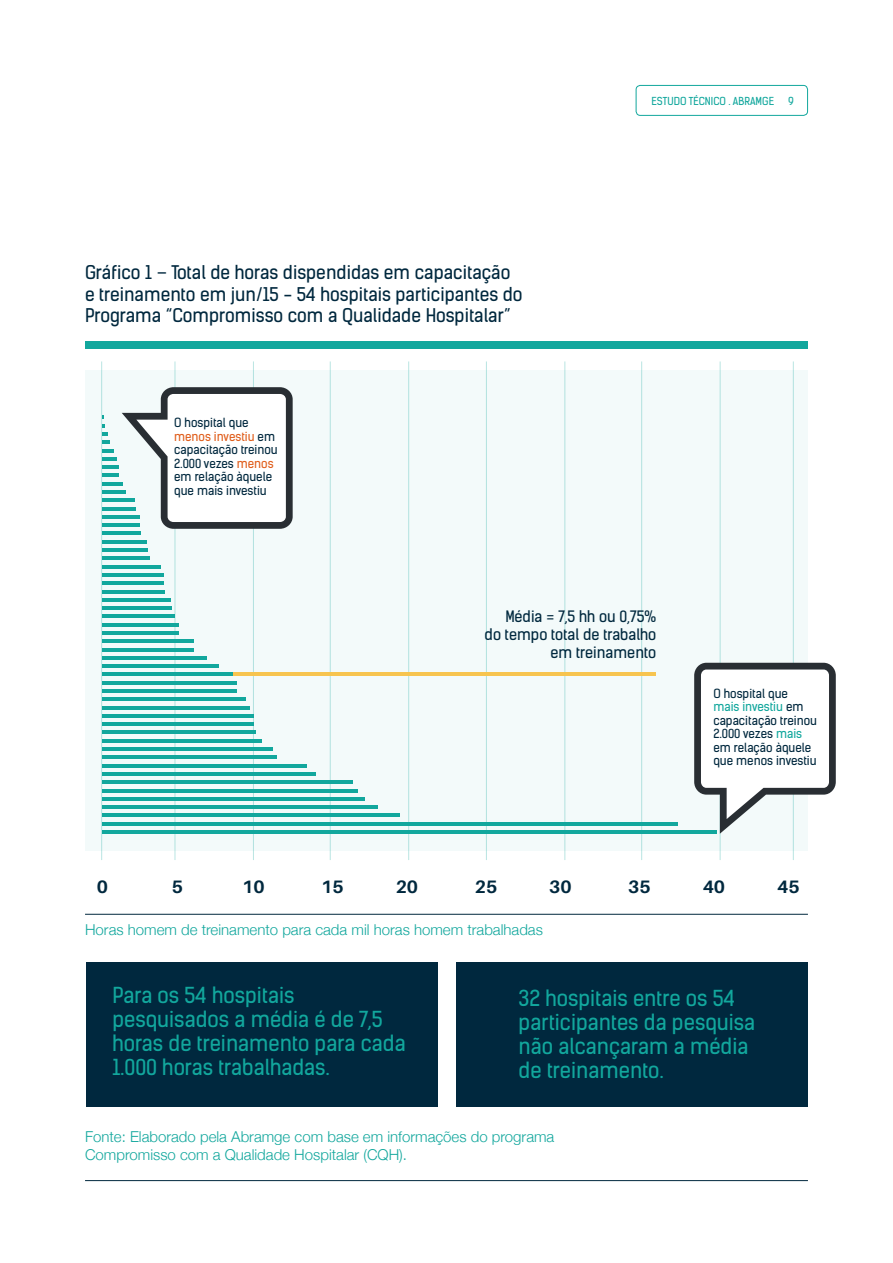
<style>
.page{position:relative;width:893px;height:1263px;background:#fff}
.page>*{position:absolute;margin:0;border:0;box-sizing:border-box;transform-origin:0 0}
.t1{font:21px/24px "Kelson Sans";color:#12a79d}
.t2{font:18px "Kelson Sans";color:#00283e}
.t3{font:700 18px "Aileron";color:#00283e}
._04_texto_corrido{font:300 15px "Helvetica Neue";color:#12a79d}
.t4{font:15px "Kelson Sans";color:#00283e}
.t5{font:12px/13.5px "Kelson Sans";color:#00283e}
.t6{font:12px "Kelson Sans";color:#12a79d}
.t7{font:10.5px "Kelson Sans";color:#12a79d}
.s1{color:#e05e1c}
.s2{color:#00283e}
.s3{color:#12a79d}
</style>
<div class="page">
<div style="left:636px;top:85px;width:172px;height:31px;border:1px solid #12a79d;border-radius:4px"></div>
<div style="left:85px;top:370px;width:723px;height:480px;background:#f3fafa"></div>
<hr style="left:175px;top:361px;width:1px;height:499px;background:#12a79d">
<hr style="left:101px;top:361px;width:1px;height:499px;background:#12a79d">
<hr style="left:486px;top:361px;width:1px;height:499px;background:#12a79d">
<hr style="left:330px;top:361px;width:1px;height:499px;background:#12a79d">
<hr style="left:641px;top:361px;width:1px;height:499px;background:#12a79d">
<hr style="left:253px;top:361px;width:1px;height:499px;background:#12a79d">
<hr style="left:564px;top:361px;width:1px;height:499px;background:#12a79d">
<hr style="left:408px;top:361px;width:1px;height:499px;background:#12a79d">
<hr style="left:720px;top:361px;width:1px;height:499px;background:#12a79d">
<hr style="left:793px;top:361px;width:1px;height:499px;background:#12a79d">
<div style="left:87px;top:962px;width:351px;height:145px;background:#00283e"></div>
<div style="left:456px;top:962px;width:352px;height:145px;background:#00283e"></div>
<div style="left:85px;top:341px;width:723px;height:8px;background:#12a79d"></div>
<hr style="left:102px;top:830px;width:614px;height:4px;background:#12a79d">
<hr style="left:102px;top:822px;width:576px;height:3px;background:#12a79d">
<hr style="left:102px;top:814px;width:297px;height:3px;background:#12a79d">
<hr style="left:102px;top:805px;width:276px;height:4px;background:#12a79d">
<hr style="left:102px;top:797px;width:263px;height:3px;background:#12a79d">
<hr style="left:102px;top:789px;width:255px;height:3px;background:#12a79d">
<hr style="left:102px;top:780px;width:250px;height:4px;background:#12a79d">
<hr style="left:102px;top:772px;width:214px;height:4px;background:#12a79d">
<hr style="left:102px;top:764px;width:205px;height:3px;background:#12a79d">
<hr style="left:102px;top:756px;width:174px;height:3px;background:#12a79d">
<hr style="left:102px;top:747px;width:170px;height:4px;background:#12a79d">
<hr style="left:102px;top:739px;width:159px;height:3px;background:#12a79d">
<hr style="left:102px;top:731px;width:154px;height:3px;background:#12a79d">
<hr style="left:102px;top:722px;width:151px;height:4px;background:#12a79d">
<hr style="left:102px;top:714px;width:151px;height:4px;background:#12a79d">
<hr style="left:102px;top:706px;width:148px;height:3px;background:#12a79d">
<hr style="left:102px;top:698px;width:143px;height:3px;background:#12a79d">
<hr style="left:102px;top:689px;width:134px;height:4px;background:#12a79d">
<hr style="left:102px;top:681px;width:134px;height:3px;background:#12a79d">
<hr style="left:102px;top:673px;width:131px;height:3px;background:#12a79d">
<hr style="left:102px;top:664px;width:117px;height:4px;background:#12a79d">
<hr style="left:102px;top:656px;width:104px;height:3px;background:#12a79d">
<hr style="left:102px;top:648px;width:92px;height:3px;background:#12a79d">
<hr style="left:102px;top:639px;width:92px;height:4px;background:#12a79d">
<hr style="left:102px;top:631px;width:77px;height:4px;background:#12a79d">
<hr style="left:102px;top:623px;width:77px;height:3px;background:#12a79d">
<hr style="left:102px;top:615px;width:73px;height:3px;background:#12a79d">
<hr style="left:102px;top:606px;width:70px;height:4px;background:#12a79d">
<hr style="left:102px;top:598px;width:68px;height:3px;background:#12a79d">
<hr style="left:102px;top:590px;width:63px;height:3px;background:#12a79d">
<hr style="left:102px;top:581px;width:61px;height:4px;background:#12a79d">
<hr style="left:102px;top:573px;width:61px;height:4px;background:#12a79d">
<hr style="left:102px;top:565px;width:59px;height:3px;background:#12a79d">
<hr style="left:102px;top:557px;width:48px;height:3px;background:#12a79d">
<hr style="left:102px;top:548px;width:46px;height:4px;background:#12a79d">
<hr style="left:102px;top:540px;width:44px;height:3px;background:#12a79d">
<hr style="left:102px;top:532px;width:39px;height:3px;background:#12a79d">
<hr style="left:102px;top:523px;width:37px;height:4px;background:#12a79d">
<hr style="left:102px;top:515px;width:37px;height:4px;background:#12a79d">
<hr style="left:102px;top:507px;width:34px;height:3px;background:#12a79d">
<hr style="left:102px;top:499px;width:32px;height:3px;background:#12a79d">
<hr style="left:102px;top:490px;width:24px;height:4px;background:#12a79d">
<hr style="left:102px;top:482px;width:21px;height:3px;background:#12a79d">
<hr style="left:102px;top:474px;width:17px;height:3px;background:#12a79d">
<hr style="left:102px;top:465px;width:17px;height:4px;background:#12a79d">
<hr style="left:102px;top:457px;width:15px;height:3px;background:#12a79d">
<svg style="left:102px;top:416px;width:12px;height:36px"></svg>
<hr style="left:85px;top:914px;width:723px;height:1px;background:#00283e">
<hr style="left:85px;top:1180px;width:723px;height:1px;background:#00283e">
<hr style="left:233px;top:673px;width:423px;height:3px;background:#f7c44f">
<svg style="left:122px;top:387px;width:171px;height:142px"></svg>
<svg style="left:694px;top:663px;width:142px;height:171px"></svg>
<p class="t2" style="left:85px;top:261px;width:427px">Gráfico 1 – Total de horas dispendidas em capacitação</p>
<p class="t2" style="left:85px;top:283px;width:439px">e treinamento em jun/15 - 54 hospitais participantes do</p>
<p class="t2" style="left:85px;top:305px;width:427px">Programa “Compromisso com a Qualidade Hospitalar”</p>
<p class="t5" style="left:174px;top:416px;width:102px">O hospital que <span class="s1">menos investiu</span> em</p>
<p class="t5" style="left:174px;top:443px;width:105px">capacitação treinou<br>2.000 vezes <span class="s1">menos</span></p>
<p class="t5" style="left:174px;top:470px;width:100px">em relação àquele que mais investiu</p>
<p class="t7" style="left:651px;top:94px;width:124px">ESTUDO TÉCNICO . ABRAMGE</p>
<p class="t7" style="left:788px;top:94px;width:7px">9</p>
<p class="t4" style="left:505px;top:607px;width:152px">Média = 7,5 hh ou 0,75%</p>
<p class="t4" style="left:485px;top:625px;width:173px">do tempo total de trabalho</p>
<p class="t4" style="left:550px;top:643px;width:107px">em treinamento</p>
<p class="t5" style="left:713px;top:686px;width:76px">O hospital que</p>
<p class="t6" style="left:713px;top:699px;width:92px">mais investiu <span class="s2">em</span></p>
<p class="t5" style="left:713px;top:713px;width:105px">capacitação treinou<br>2.000 vezes <span class="s3">mais</span></p>
<p class="t5" style="left:713px;top:740px;width:105px">em relação àquele que menos investiu</p>
<p class="t3" style="left:97px;top:876px;width:13px">0</p>
<p class="t3" style="left:172px;top:876px;width:13px">5</p>
<p class="t3" style="left:242px;top:876px;width:24px">10</p>
<p class="t3" style="left:321px;top:876px;width:24px">15</p>
<p class="t3" style="left:396px;top:876px;width:24px">20</p>
<p class="t3" style="left:475px;top:876px;width:24px">25</p>
<p class="t3" style="left:549px;top:876px;width:24px">30</p>
<p class="t3" style="left:628px;top:876px;width:24px">35</p>
<p class="t3" style="left:703px;top:876px;width:24px">40</p>
<p class="t3" style="left:777px;top:876px;width:24px">45</p>
<p class="_04_texto_corrido" style="left:85px;top:917px;width:459px">Horas homem de treinamento para cada mil horas homem trabalhadas</p>
<p class="t1" style="left:112px;top:983px;width:183px">Para os 54 hospitais</p>
<p class="t1" style="left:112px;top:1007px;width:295px">pesquisados a média é de 7,5 horas de treinamento para cada<br>1.000 horas trabalhadas.</p>
<p class="t1" style="left:519px;top:986px;width:218px">32 hospitais entre os 54</p>
<p class="t1" style="left:519px;top:1010px;width:238px">participantes da pesquisa</p>
<p class="t1" style="left:519px;top:1034px;width:231px">não alcançaram a média</p>
<p class="t1" style="left:519px;top:1058px;width:147px">de treinamento.</p>
<p class="_04_texto_corrido" style="left:85px;top:1124px;width:471px">Fonte: Elaborado pela Abramge com base em informações do programa</p>
<p class="_04_texto_corrido" style="left:85px;top:1142px;width:324px">Compromisso com a Qualidade Hospitalar (CQH).</p>
</div>
